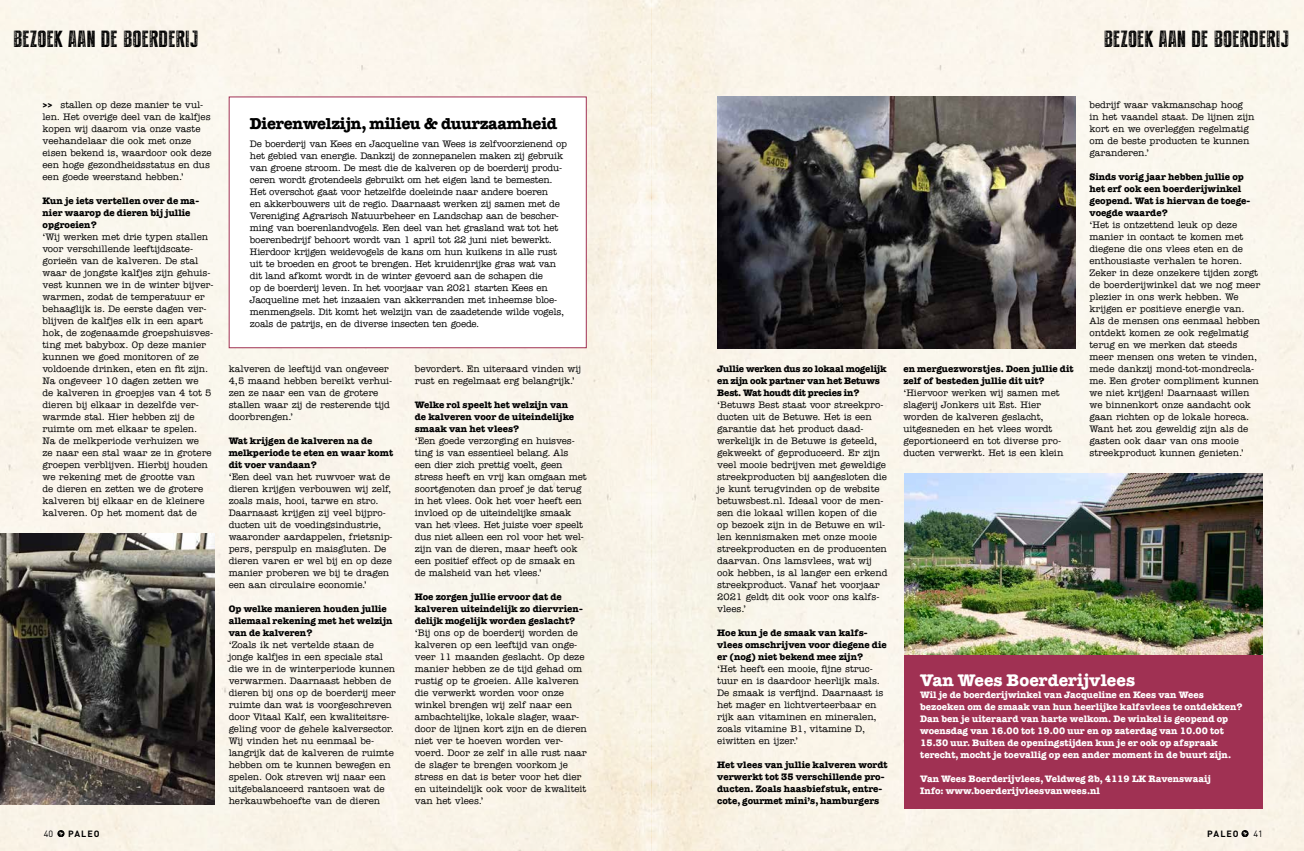
<style>
.page{position:relative;width:1304px;height:851px;background:#fff}
.page>*{position:absolute;margin:0;border:0;box-sizing:border-box;transform-origin:0 0}
.t1{font:23.3px "Press Style Extra L";letter-spacing:.025em;color:#000}
.t2{font:700 17px "American Typewriter Std";color:#fff}
.t3{font:700 16px "American Typewriter Std";letter-spacing:-.015em;color:#000}
.t4{font:500 9.5px/12px "American Typewriter Std";color:#000}
.t5{font:700 9.5px/12px "American Typewriter Std";color:#000}
.t6{font:700 9.5px/12px "American Typewriter Std";color:#fff}
.t7{font:700 9.5px/12px "American Typewriter Std";letter-spacing:-.02em;color:#000}
.t8{font:700 9.5px "DINOT";color:#000}
.t9{font:700 9px "DINOT";letter-spacing:.11em;color:#000}
.t10{font:9px "DINOT";color:#000}
</style>
<div class="page">
<img style="left:0;top:0;width:1304px;height:850px">
<svg style="left:58px;top:830px;width:6px;height:6px"></svg>
<svg style="left:1242px;top:830px;width:6px;height:6px"></svg>
<div style="left:229px;top:96px;width:358px;height:252px;background:#fff;border:1px solid #a03153"></div>
<div style="left:904px;top:651px;width:358px;height:157px;background:#a03153"></div>
<img style="left:904px;top:473px;width:359px;height:181px">
<img style="left:0;top:533px;width:214px;height:271px">
<img style="left:717px;top:96px;width:358px;height:252px">
<h1 class="t1" style="left:13px;top:27px;width:186px">BEZOEK AAN DE BOERDERIJ</h1>
<h1 class="t1" style="left:1104px;top:27px;width:186px">BEZOEK AAN DE BOERDERIJ</h1>
<p class="t4" style="left:43px;top:99px;width:171px;text-indent:18px">stallen op deze manier te vul&shy;len. Het overige deel van de kalfjes kopen wij daarom via onze vaste veehandelaar die ook met onze eisen bekend is, waardoor ook deze een hoge gezondheidsstatus en dus een goede weerstand hebben.’</p>
<p class="t5" style="left:43px;top:195px;width:158px">Kun je iets vertellen over de ma&shy;nier waarop de dieren bij jullie opgroeien?</p>
<p class="t4" style="left:43px;top:231px;width:172px">‘Wij werken met drie typen stallen voor verschillende leeftijdscate&shy;gorieën van de kalveren. De stal waar de jongste kalfjes zijn gehuis&shy;vest kunnen we in de winter bijver&shy;warmen, zodat de temperatuur er behaaglijk is. De eerste dagen ver&shy;blijven de kalfjes elk in een apart hok, de zogenaamde groepshuisves&shy;ting met babybox. Op deze manier kunnen we goed monitoren of ze voldoende drinken, eten en fit zijn.<br>Na ongeveer 10 dagen zetten we<br>de kalveren in groepjes van 4 tot 5 dieren bij elkaar in dezelfde ver&shy;warmde stal. Hier hebben zij de ruimte om met elkaar te spelen.<br>Na de melkperiode verhuizen we<br>ze naar een stal waar ze in grotere groepen verblijven. Hierbij houden we rekening met de grootte van<br>de dieren en zetten we de grotere kalveren bij elkaar en de kleinere kalveren. Op het moment dat de</p>
<p class="t8" style="left:43px;top:98px;width:12px">&gt;&gt;</p>
<h3 class="t3" style="left:250px;top:114px;width:309px">Dierenwelzijn, milieu &amp; duurzaamheid</h3>
<p class="t4" style="left:250px;top:138px;width:319px">De boerderij van Kees en Jacqueline van Wees is zelfvoorzienend op het gebied van energie. Dankzij de zonnepanelen maken zij gebruik van groene stroom. De mest die de kalveren op de boerderij produ&shy;ceren wordt grotendeels gebruikt om het eigen land te bemesten.<br>Het overschot gaat voor hetzelfde doeleinde naar andere boeren<br>en akkerbouwers uit de regio. Daarnaast werken zij samen met de Vereniging Agrarisch Natuurbeheer en Landschap aan de bescher&shy;ming van boerenlandvogels. Een deel van het grasland wat tot het boerenbedrijf behoort wordt van 1 april tot 22 juni niet bewerkt.<br>Hierdoor krijgen weidevogels de kans om hun kuikens in alle rust uit te broeden en groot te brengen. Het kruidenrijke gras wat van dit land afkomt wordt in de winter gevoerd aan de schapen die<br>op de boerderij leven. In het voorjaar van 2021 starten Kees en Jacqueline met het inzaaien van akkerranden met inheemse bloe&shy;menmengsels. Dit komt het welzijn van de zaadetende wilde vogels, zoals de patrijs, en de diverse insecten ten goede.</p>
<p class="t4" style="left:229px;top:363px;width:165px">kalveren de leeftijd van ongeveer<br>4,5 maand hebben bereikt verhui&shy;zen ze naar een van de grotere stallen waar zij de resterende tijd doorbrengen.’</p>
<p class="t5" style="left:229px;top:435px;width:166px">Wat krijgen de kalveren na de melkperiode te eten en waar komt dit voer vandaan?</p>
<p class="t4" style="left:229px;top:471px;width:165px">‘Een deel van het ruwvoer wat de dieren krijgen verbouwen wij zelf, zoals mais, hooi, tarwe en stro.<br>Daarnaast krijgen zij veel bijpro&shy;ducten uit de voedingsindustrie, waaronder aardappelen, frietsnip&shy;pers, perspulp en maisgluten. De dieren varen er wel bij en op deze manier proberen we bij te dragen een aan circulaire economie.’</p>
<p class="t5" style="left:229px;top:603px;width:165px">Op welke manieren houden jullie allemaal rekening met het welzijn van de kalveren?</p>
<p class="t4" style="left:229px;top:639px;width:169px">‘Zoals ik net vertelde staan de jonge kalfjes in een speciale stal die we in de winterperiode kunnen verwarmen. Daarnaast hebben de dieren bij ons op de boerderij meer ruimte dan wat is voorgeschreven door Vitaal Kalf, een kwaliteitsre&shy;geling voor de gehele kalversector.<br>Wij vinden het nu eenmaal be&shy;langrijk dat de kalveren de ruimte hebben om te kunnen bewegen en spelen. Ook streven wij naar een uitgebalanceerd rantsoen wat de herkauwbehoefte van de dieren</p>
<p class="t4" style="left:415px;top:363px;width:168px">bevordert. En uiteraard vinden wij rust en regelmaat erg belangrijk.’</p>
<p class="t5" style="left:415px;top:399px;width:161px">Welke rol speelt het welzijn van de kalveren voor de uiteindelijke smaak van het vlees?</p>
<p class="t4" style="left:415px;top:435px;width:173px">‘Een goede verzorging en huisves&shy;ting is van essentieel belang. Als een dier zich prettig voelt, geen stress heeft en vrij kan omgaan met soortgenoten dan proef je dat terug in het vlees. Ook het voer heeft een invloed op de uiteindelijke smaak van het vlees. Het juiste voer speelt dus niet alleen een rol voor het wel&shy;zijn van de dieren, maar heeft ook een positief effect op de smaak en de malsheid van het vlees.’</p>
<p class="t5" style="left:415px;top:591px;width:169px">Hoe zorgen jullie ervoor dat de kalveren uiteindelijk zo diervrien&shy;delijk mogelijk worden geslacht?</p>
<p class="t4" style="left:415px;top:627px;width:173px">‘Bij ons op de boerderij worden de kalveren op een leeftijd van onge&shy;veer 11 maanden geslacht. Op deze manier hebben ze de tijd gehad om rustig op te groeien. Alle kalveren die verwerkt worden voor onze winkel brengen wij zelf naar een ambachtelijke, lokale slager, waar&shy;door de lijnen kort zijn en de dieren niet ver te hoeven worden ver&shy;voerd. Door ze zelf in alle rust naar de slager te brengen voorkom je stress en dat is beter voor het dier en uiteindelijk ook voor de kwaliteit van het vlees.’</p>
<p class="t7" style="left:717px;top:363px;width:171px">Jullie werken dus zo lokaal mogelijk en zijn ook partner van het Betuws<br>Best. Wat houdt dit precies in?</p>
<p class="t4" style="left:717px;top:399px;width:172px">‘Betuws Best staat voor streekpro&shy;ducten uit de Betuwe. Het is een garantie dat het product daad&shy;werkelijk in de Betuwe is geteeld, gekweekt of geproduceerd. Er zijn veel mooie bedrijven met geweldige streekproducten bij aangesloten die je kunt terugvinden op de website betuwsbest.nl. Ideaal voor de men&shy;sen die lokaal willen kopen of die op bezoek zijn in de Betuwe en wil&shy;len kennismaken met onze mooie streekproducten en de producenten daarvan. Ons lamsvlees, wat wij ook hebben, is al langer een erkend streekproduct. Vanaf het voorjaar<br>2021 geldt dit ook voor ons kalfs&shy;vlees.’</p>
<p class="t5" style="left:717px;top:627px;width:171px">Hoe kun je de smaak van kalfs&shy;vlees omschrijven voor diegene die er (nog) niet bekend mee zijn?</p>
<p class="t4" style="left:717px;top:663px;width:168px">‘Het heeft een mooie, fijne struc&shy;tuur en is daardoor heerlijk mals.<br>De smaak is verfijnd. Daarnaast is het mager en lichtverteerbaar en rijk aan vitaminen en mineralen, zoals vitamine B1, vitamine D, eiwitten en ijzer.’</p>
<p class="t5" style="left:717px;top:759px;width:172px">Het vlees van jullie kalveren wordt verwerkt tot 35 verschillende pro&shy;ducten. Zoals haasbiefstuk, entre&shy;cote, gourmet mini’s, hamburgers</p>
<p class="t5" style="left:903px;top:363px;width:172px">en merguezworstjes. Doen jullie dit zelf of besteden jullie dit uit?</p>
<p class="t4" style="left:903px;top:387px;width:161px">‘Hiervoor werken wij samen met slagerij Jonkers uit Est. Hier worden de kalveren geslacht, uitgesneden en het vlees wordt geportioneerd en tot diverse pro&shy;ducten verwerkt. Het is een klein</p>
<p class="t4" style="left:1089px;top:99px;width:166px">bedrijf waar vakmanschap hoog in het vaandel staat. De lijnen zijn kort en we overleggen regelmatig om de beste producten te kunnen garanderen.’</p>
<p class="t5" style="left:1089px;top:171px;width:162px">Sinds vorig jaar hebben jullie op het erf ook een boerderijwinkel geopend. Wat is hiervan de toege&shy;voegde waarde?</p>
<p class="t4" style="left:1089px;top:219px;width:172px">‘Het is ontzettend leuk op deze manier in contact te komen met diegene die ons vlees eten en de enthousiaste verhalen te horen.<br>Zeker in deze onzekere tijden zorgt de boerderijwinkel dat we nog meer plezier in ons werk hebben. We krijgen er positieve energie van.<br>Als de mensen ons eenmaal hebben ontdekt komen ze ook regelmatig terug en we merken dat steeds meer mensen ons weten te vinden, mede dankzij mond-tot-mondrecla&shy;me. Een groter compliment kunnen we niet krijgen! Daarnaast willen we binnenkort onze aandacht ook gaan richten op de lokale horeca.<br>Want het zou geweldig zijn als de gasten ook daar van ons mooie streekproduct kunnen genieten.’</p>
<h2 class="t2" style="left:920px;top:670px;width:216px">Van Wees Boerderijvlees</h2>
<p class="t6" style="left:920px;top:688px;width:324px">Wil je de boerderijwinkel van Jacqueline en Kees van Wees bezoeken om de smaak van hun heerlijke kalfsvlees te ontdekken?<br>Dan ben je uiteraard van harte welkom. De winkel is geopend op woensdag van 16.00 tot 19.00 uur en op zaterdag van 10.00 tot 15.30 uur. Buiten de openingstijden kun je er ook op afspraak terecht, mocht je toevallig op een ander moment in de buurt zijn.</p>
<p class="t6" style="left:920px;top:772px;width:292px">Van Wees Boerderijvlees, Veldweg 2b, 4119 LK Ravenswaaij<br>Info: www.boerderijvleesvanwees.nl</p>
<p class="t10" style="left:44px;top:827px;width:11px">40</p>
<p class="t9" style="left:68px;top:827px;width:33px">PALEO</p>
<p class="t9" style="left:1207px;top:827px;width:33px">PALEO</p>
<p class="t10" style="left:1254px;top:827px;width:11px">41</p>
</div>
